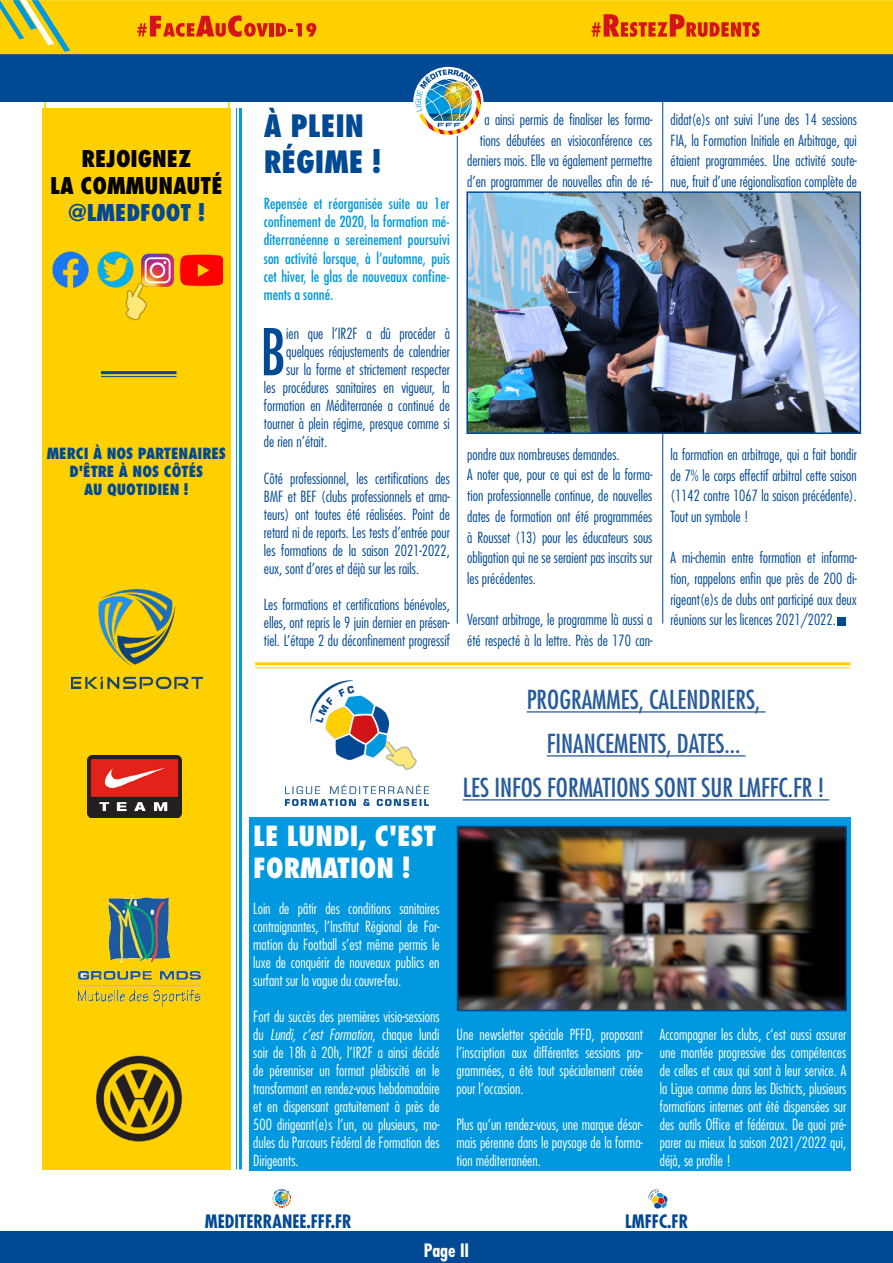
<style>
.page{position:relative;width:893px;height:1263px;background:#fff}
.page>*{position:absolute;margin:0;border:0;box-sizing:border-box;transform-origin:0 0}
.t1{font:condensed 62.7px "Futura Std";color:#004994}
.t2{font:800 condensed 30px/36px "Futura Std";color:#004994}
.t3{font:800 condensed 27px/32.4px "Futura Std";color:#fff}
.t4{font:condensed 25.5px/44px "Futura Std";color:#275b9b;text-align:center}
.t5{font:800 condensed 22.5px/27px "Futura Std";color:#000;text-align:center}
.t6{font:800 condensed 22.5px "Futura Std";color:#004994}
.t7{font:700 condensed 18px "Futura Std";color:#004994}
.t8{font:700 condensed 18px "Futura Std";color:#fff}
.t9{font:300 condensed 15px/20.7px "Futura Std";color:#004994;text-align:justify}
.t10{font:300 condensed 15px/18px "Futura Std";color:#fff;text-align:justify}
.t11{font:condensed 15px/18px "Futura Std";color:#0099df;text-align:justify}
.t12{font:800 condensed 15px/18px "Futura Std";color:#004994;text-align:center}
.s1{font-style:italic}
</style>
<div class="page">
<div style="left:0;top:1232px;width:893px;height:31px;background:#004994"></div>
<img style="left:274px;top:1189px;width:16px;height:3px">
<svg style="left:272px;top:1192px;width:19px;height:16px"></svg>
<img style="left:648px;top:1189px;width:20px;height:20px">
<hr style="left:457px;top:119px;width:1px;height:505px;background:#004994">
<hr style="left:662px;top:87px;width:1px;height:537px;background:#004994">
<div style="left:838px;top:617px;width:8px;height:8px;background:#004994"></div>
<img style="left:469px;top:194px;width:389px;height:237px">
<div style="left:466px;top:191px;width:395px;height:243px;border:2px solid #004994"></div>
<div style="left:43px;top:108px;width:188px;height:1061px;background:#ffd000"></div>
<img style="left:71px;top:589px;width:131px;height:99px">
<img style="left:75px;top:895px;width:126px;height:111px">
<img style="left:88px;top:756px;width:94px;height:62px">
<img style="left:96px;top:1055px;width:86px;height:87px">
<svg style="left:44px;top:101px;width:186px;height:7px"></svg>
<img style="left:179px;top:254px;width:44px;height:33px">
<img style="left:98px;top:251px;width:36px;height:36px">
<img style="left:52px;top:251px;width:37px;height:37px">
<img style="left:141px;top:253px;width:33px;height:34px">
<img style="left:115px;top:279px;width:41px;height:42px">
<hr style="left:239px;top:108px;width:3px;height:1061px;background:#0099df">
<hr style="left:236px;top:108px;width:1px;height:1061px;background:#0099df">
<hr style="left:255px;top:662px;width:595px;height:3px;background:#ffd000">
<hr style="left:255px;top:667px;width:595px;height:1px;background:#ffd000">
<hr style="left:101px;top:371px;width:75px;height:3px;background:#004994">
<hr style="left:101px;top:376px;width:75px;height:1px;background:#004994">
<div style="left:249px;top:817px;width:601px;height:354px;background:#0099df"></div>
<img style="left:460px;top:829px;width:384px;height:179px">
<div style="left:457px;top:826px;width:390px;height:185px;border:2px solid #004994"></div>
<img style="left:286px;top:680px;width:142px;height:125px">
<hr style="left:527px;top:711px;width:239px;height:1px;background:#275b9b">
<hr style="left:547px;top:755px;width:198px;height:1px;background:#275b9b">
<hr style="left:463px;top:799px;width:366px;height:1px;background:#275b9b">
<div style="left:0;top:41px;width:893px;height:60px;background:#004994"></div>
<div style="left:0;top:0;width:893px;height:54px;background:#ffd000"></div>
<svg style="left:0;top:0;width:70px;height:52px"></svg>
<div style="left:413px;top:67px;width:70px;height:70px;background:#fff;border-radius:50%"></div>
<img style="left:415px;top:69px;width:66px;height:66px">
<svg style="left:590px;top:14px;width:169px;height:23px"></svg>
<svg style="left:135px;top:15px;width:133px;height:22px"></svg>
<hr style="left:269px;top:23px;width:4px;height:13px;background:#d31418">
<svg style="left:274px;top:23px;width:42px;height:14px"></svg>
<h3 class="t5" style="left:50px;top:145px;width:174px">REJOIGNEZ<br>LA COMMUNAUTÉ</h3>
<h3 class="t6" style="left:68px;top:198px;width:138px">@LMEDFOOT !</h3>
<p class="t12" style="left:47px;top:444px;width:181px">MERCI À NOS PARTENAIRES<br>D'ÊTRE À NOS CÔTÉS<br>AU QUOTIDIEN !</p>
<h2 class="t2" style="left:264px;top:108px;width:119px">À PLEIN<br>RÉGIME !</h2>
<p class="t11" style="left:264px;top:195px;width:188px">Repensée et réorganisée suite au 1er confinement de 2020, la formation mé&shy;diterranéenne a sereinement poursuivi son activité lorsque, à l’automne, puis cet hiver, le glas de nouveaux confine&shy;ments a sonné.</p>
<h1 class="t1" style="left:260px;top:314px;width:28px">B</h1>
<p class="t9" style="left:286px;top:323px;width:165px">ien que l’IR2F a dû procéder à</p>
<p class="t9" style="left:286px;top:341px;width:165px">quelques réajustements de calendrier</p>
<p class="t9" style="left:286px;top:359px;width:165px">sur la forme et strictement respecter</p>
<p class="t9" style="left:264px;top:377px;width:187px">les procédures sanitaires en vigueur, la</p>
<p class="t9" style="left:264px;top:395px;width:187px">formation en Méditerranée a continué de</p>
<p class="t9" style="left:264px;top:413px;width:187px">tourner à plein régime, presque comme si</p>
<p class="t9" style="left:264px;top:432px;width:65px">de rien n’était.</p>
<p class="t9" style="left:264px;top:469px;width:188px;line-height:18px">Côté professionnel, les certifications des BMF et BEF (clubs professionnels et ama&shy;teurs) ont toutes été réalisées. Point de retard ni de reports. Les tests d’entrée pour les formations de la saison 2021-2022, eux, sont d’ores et déjà sur les rails.</p>
<p class="t9" style="left:264px;top:595px;width:188px;line-height:18px">Les formations et certifications bénévoles, elles, ont repris le 9 juin dernier en présen&shy;tiel. L’étape 2 du déconfinement progressif</p>
<p class="t9" style="left:467px;top:109px;width:187px;text-align:right">a ainsi permis de finaliser les forma&shy;tions débutées en visioconférence ces derniers mois. Elle va également permettre d’en programmer de nouvelles afin de ré-</p>
<p class="t9" style="left:467px;top:444px;width:187px;text-align:left">pondre aux nombreuses demandes.<br>A noter que, pour ce qui est de la forma&shy;tion professionnelle continue, de nouvelles dates de formation ont été programmées à Rousset (13) pour les éducateurs sous obligation qui ne se seraient pas inscrits sur les précédentes.</p>
<p class="t9" style="left:467px;top:609px;width:187px">Versant arbitrage, le programme là aussi a été respecté à la lettre. Près de 170 can-</p>
<p class="t9" style="left:670px;top:109px;width:188px">didat(e)s ont suivi l’une des 14 sessions FIA, la Formation Initiale en Arbitrage, qui étaient programmées. Une activité soute&shy;nue, fruit d’une régionalisation complète de</p>
<p class="t9" style="left:670px;top:444px;width:188px">la formation en arbitrage, qui a fait bondir de 7% le corps effectif arbitral cette saison (1142 contre 1067 la saison précédente).<br>Tout un symbole !</p>
<p class="t9" style="left:670px;top:547px;width:188px">A mi-chemin entre formation et informa&shy;tion, rappelons enfin que près de 200 di&shy;rigeant(e)s de clubs ont participé aux deux réunions sur les licences 2021/2022.</p>
<h3 class="t4" style="left:463px;top:678px;width:363px">PROGRAMMES, CALENDRIERS,<br>FINANCEMENTS, DATES...<br>LES INFOS FORMATIONS SONT SUR LMFFC.FR !</h3>
<h3 class="t3" style="left:253px;top:820px;width:185px">LE LUNDI, C'EST<br>FORMATION !</h3>
<p class="t10" style="left:253px;top:900px;width:188px">Loin de pâtir des conditions sanitaires contraignantes, l’Institut Régional de For&shy;mation du Football s’est même permis le luxe de conquérir de nouveaux publics en surfant sur la vague du couvre-feu.</p>
<p class="t10" style="left:253px;top:1008px;width:188px">Fort du succès des premières visio-sessions du <span class="s1">Lundi, c’est Formation</span>, chaque lundi soir de 18h à 20h, l’IR2F a ainsi décidé de pérenniser un format plébiscité en le transformant en rendez-vous hebdomadaire et en dispensant gratuitement à près de 500 dirigeant(e)s l’un, ou plusieurs, mo&shy;dules du Parcours Fédéral de Formation des Dirigeants.</p>
<p class="t10" style="left:457px;top:1026px;width:188px">Une newsletter spéciale PFFD, proposant l’inscription aux différentes sessions pro&shy;grammées, a été tout spécialement créée pour l’occasion.</p>
<p class="t10" style="left:457px;top:1116px;width:188px">Plus qu’un rendez-vous, une marque désor&shy;mais pérenne dans le paysage de la forma&shy;tion méditerranéen.</p>
<p class="t10" style="left:660px;top:1026px;width:188px">Accompagner les clubs, c‘est aussi assurer une montée progressive des compétences de celles et ceux qui sont à leur service. A la Ligue comme dans les Districts, plusieurs formations internes ont été dispensées sur des outils Office et fédéraux. De quoi pré&shy;parer au mieux la saison 2021/2022 qui, déjà, se profile !</p>
<p class="t7" style="left:205px;top:1210px;width:148px">MEDITERRANEE.FFF.FR</p>
<p class="t7" style="left:625px;top:1210px;width:65px">LMFFC.FR</p>
<p class="t8" style="left:424px;top:1239px;width:47px">Page II</p>
</div>
